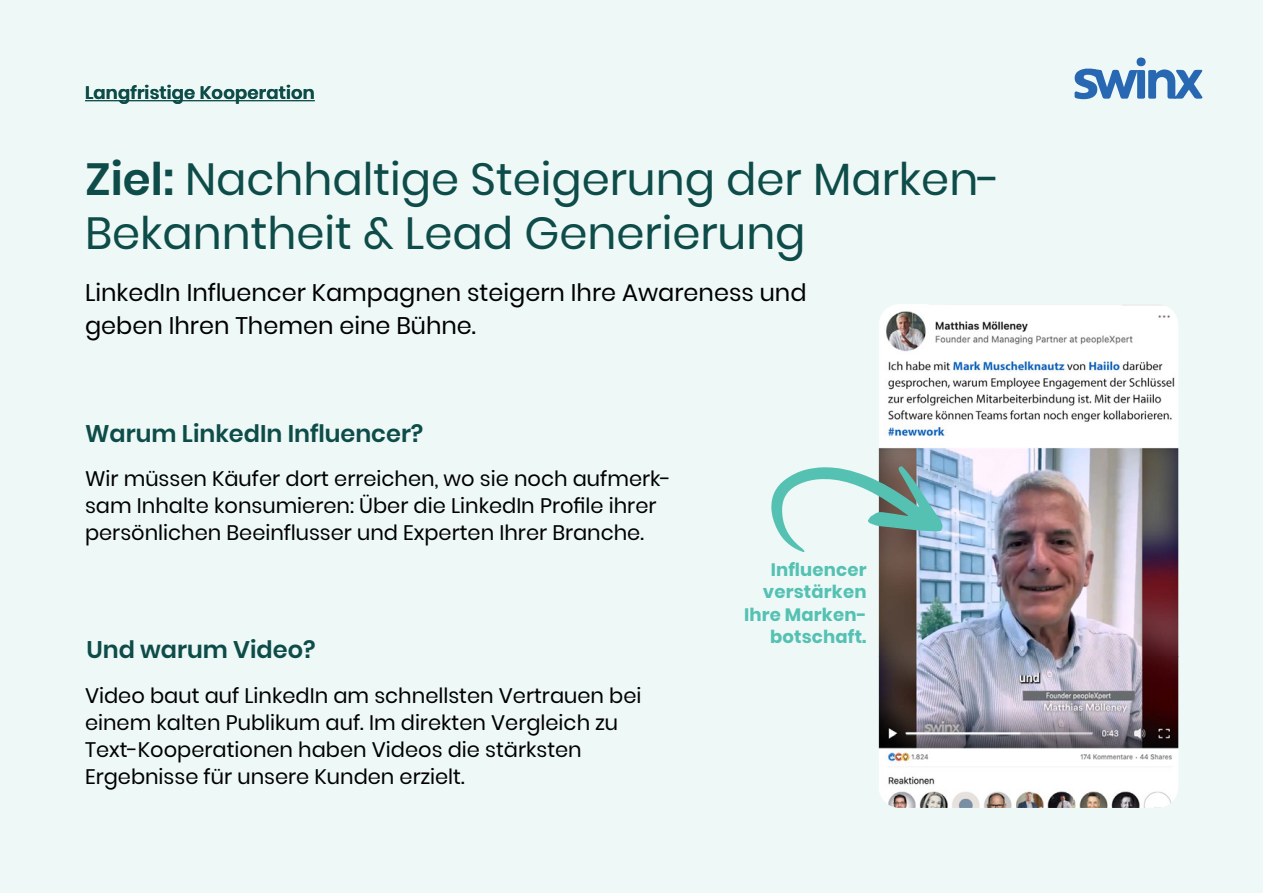
<style>
.page{position:relative;width:1263px;height:893px;background:#eef9f7}
.page>*{position:absolute;margin:0;border:0;box-sizing:border-box;transform-origin:0 0}
.t1{font:45px/54px "Poppins";color:#0e4c49}
.t2{font:24px/33px "Poppins";color:#000}
.t3{font:600 24px "Poppins";color:#0e4c49}
.t4{font:21px/27px "Poppins";color:#000}
.t5{font:700 18px/22.5px "Poppins";letter-spacing:.01em;color:#55c1b3;text-align:right}
.t6{font:600 18px "Poppins";letter-spacing:.01em;color:#0e4c49}
.s1{font-weight:600}
</style>
<div class="page">
<img style="left:879px;top:304px;width:299px;height:504px">
<svg style="left:771px;top:466px;width:172px;height:86px"></svg>
<hr style="left:85px;top:100px;width:230px;height:1px;background:#0e4c49">
<svg style="left:1074px;top:58px;width:128px;height:41px"></svg>
<p class="t6" style="left:85px;top:83px;width:231px">Langfristige Kooperation</p>
<h1 class="t1" style="left:85px;top:152px;width:917px"><span class="s1">Ziel:</span> Nachhaltige Steigerung der Marken-<br>Bekanntheit &amp; Lead Generierung</h1>
<p class="t2" style="left:85px;top:276px;width:723px">LinkedIn Influencer Kampagnen steigern Ihre Awareness und geben Ihren Themen eine Bühne.</p>
<p class="t3" style="left:85px;top:420px;width:340px">Warum LinkedIn Influencer?</p>
<p class="t4" style="left:85px;top:465px;width:588px">Wir müssen Käufer dort erreichen, wo sie noch aufmerk&shy;sam Inhalte konsumieren: Über die LinkedIn Profile ihrer persönlichen Beeinflusser und Experten Ihrer Branche.</p>
<p class="t3" style="left:86px;top:636px;width:231px">Und warum Video?</p>
<p class="t4" style="left:85px;top:682px;width:558px">Video baut auf LinkedIn am schnellsten Vertrauen bei einem kalten Publikum auf. Im direkten Vergleich zu Text-Kooperationen haben Videos die stärksten Ergebnisse für unsere Kunden erzielt.</p>
<p class="t5" style="left:744px;top:558px;width:124px">Influencer verstärken<br>Ihre Marken&shy;botschaft.</p>
</div>
